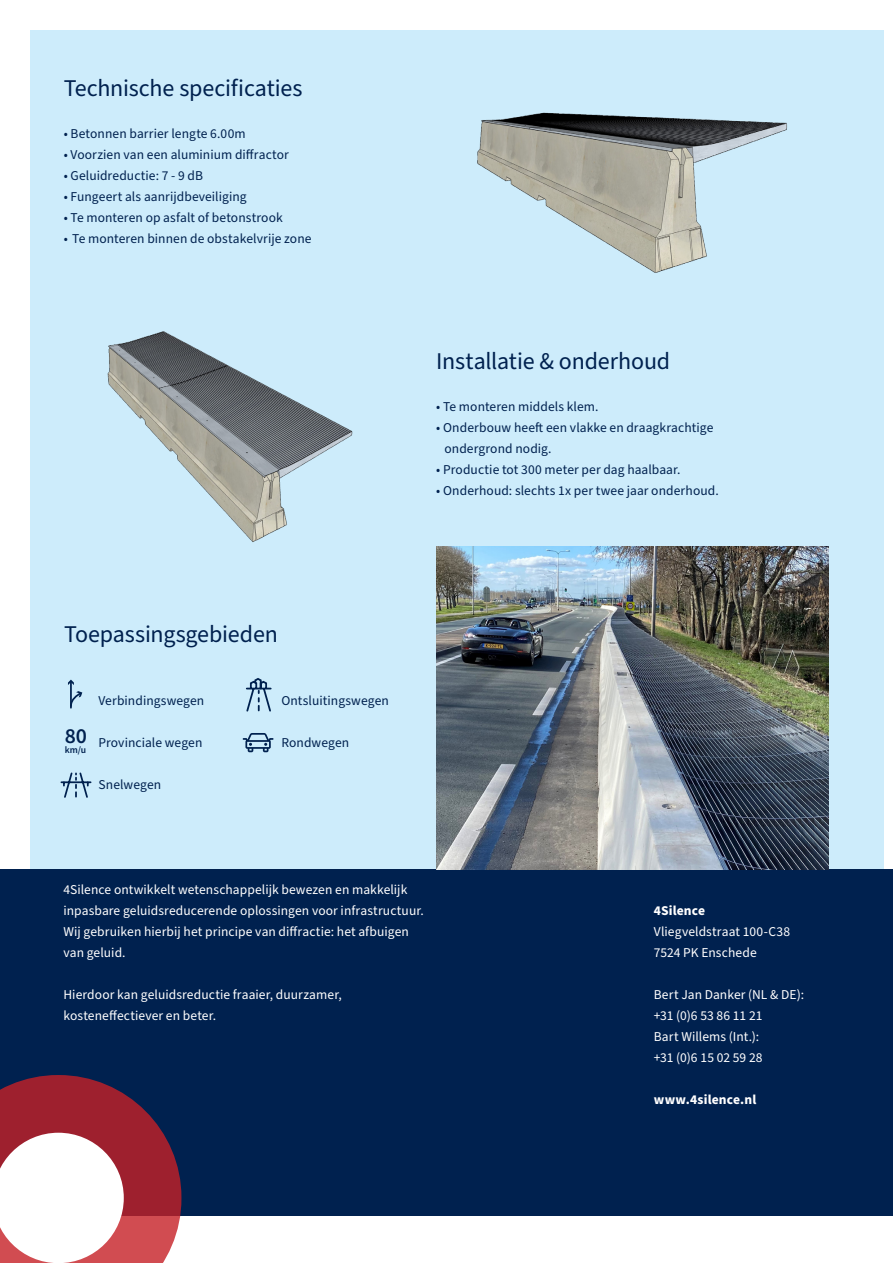
<style>
.page{position:relative;width:893px;height:1263px;background:#fff}
.page>*{position:absolute;margin:0;border:0;box-sizing:border-box;transform-origin:0 0}
.kop{font:24px "Source Sans Pro";letter-spacing:-.005em;color:#00214f}
.t1{font:600 21.45px "Source Sans Pro";color:#00214f}
.body{font:13.5px "Source Sans Pro";letter-spacing:.01em;color:#00214f}
.body-2{font:13.5px/21px "Source Sans Pro";letter-spacing:.005em;color:#fff}
.body-3{font:700 13.5px "Source Sans Pro";letter-spacing:.01em;color:#fff}
.t2{font:600 9.6px "Source Sans Pro";color:#00214f}
</style>
<div class="page">
<div style="left:31px;top:30px;width:853px;height:1166px;background:#cdecfb"></div>
<div style="left:0;top:870px;width:893px;height:346px;background:#00214f"></div>
<svg style="left:0;top:1075px;width:181px;height:188px"></svg>
<svg style="left:246px;top:678px;width:26px;height:34px"></svg>
<svg style="left:60px;top:772px;width:32px;height:26px"></svg>
<svg style="left:243px;top:733px;width:31px;height:19px"></svg>
<hr style="left:70px;top:682px;width:2px;height:26px;background:#00214f">
<svg style="left:68px;top:680px;width:6px;height:5px"></svg>
<svg style="left:70px;top:691px;width:13px;height:17px"></svg>
<img style="left:436px;top:546px;width:392px;height:323px">
<img style="left:30px;top:327px;width:416px;height:223px">
<img style="left:477px;top:112px;width:310px;height:161px">
<p class="kop" style="left:64px;top:72px;width:240px">Technische specificaties</p>
<p class="body" style="left:64px;top:125px;width:184px">• Betonnen barrier lengte 6.00m</p>
<p class="body" style="left:64px;top:146px;width:227px">• Voorzien van een aluminium diffractor</p>
<p class="body" style="left:64px;top:167px;width:141px">• Geluidreductie: 7 - 9 dB</p>
<p class="body" style="left:64px;top:188px;width:184px">• Fungeert als aanrijdbeveiliging</p>
<p class="body" style="left:64px;top:209px;width:221px">• Te monteren op asfalt of betonstrook</p>
<p class="body" style="left:64px;top:230px;width:249px">• Te monteren binnen de obstakelvrije zone</p>
<p class="kop" style="left:436px;top:345px;width:235px">Installatie &amp; onderhoud</p>
<p class="body" style="left:436px;top:398px;width:164px">• Te monteren middels klem.</p>
<p class="body" style="left:436px;top:419px;width:279px">• Onderbouw heeft een vlakke en draagkrachtige</p>
<p class="body" style="left:444px;top:440px;width:109px">ondergrond nodig.</p>
<p class="body" style="left:436px;top:461px;width:246px">• Productie tot 300 meter per dag haalbaar.</p>
<p class="body" style="left:436px;top:482px;width:284px">• Onderhoud: slechts 1x per twee jaar onderhoud.</p>
<p class="kop" style="left:64px;top:618px;width:215px">Toepassingsgebieden</p>
<p class="t1" style="left:65px;top:722px;width:24px">80</p>
<p class="t2" style="left:65px;top:744px;width:23px">km/u</p>
<p class="body" style="left:99px;top:692px;width:107px">Verbindingswegen</p>
<p class="body" style="left:99px;top:734px;width:105px">Provinciale wegen</p>
<p class="body" style="left:99px;top:775px;width:64px">Snelwegen</p>
<p class="body" style="left:281px;top:692px;width:109px">Ontsluitingswegen</p>
<p class="body" style="left:281px;top:734px;width:69px">Rondwegen</p>
<p class="body-2" style="left:63px;top:879px;width:362px">4Silence ontwikkelt wetenschappelijk bewezen en makkelijk inpasbare geluidsreducerende oplossingen voor infrastructuur.<br>Wij gebruiken hierbij het principe van diffractie: het afbuigen van geluid.</p>
<p class="body-2" style="left:63px;top:984px;width:280px">Hierdoor kan geluidsreductie fraaier, duurzamer, kosteneffectiever en beter.</p>
<p class="body-3" style="left:654px;top:901px;width:53px">4Silence</p>
<p class="body-2" style="left:654px;top:921px;width:138px">Vliegveldstraat 100-C38</p>
<p class="body-2" style="left:654px;top:942px;width:104px">7524 PK Enschede</p>
<p class="body-2" style="left:654px;top:984px;width:152px">Bert Jan Danker (NL &amp; DE):</p>
<p class="body-2" style="left:654px;top:1005px;width:110px">+31 (0)6 53 86 11 21</p>
<p class="body-2" style="left:654px;top:1026px;width:107px">Bart Willems (Int.):</p>
<p class="body-2" style="left:654px;top:1047px;width:110px">+31 (0)6 15 02 59 28</p>
<p class="body-3" style="left:654px;top:1090px;width:104px">www.4silence.nl</p>
</div>
